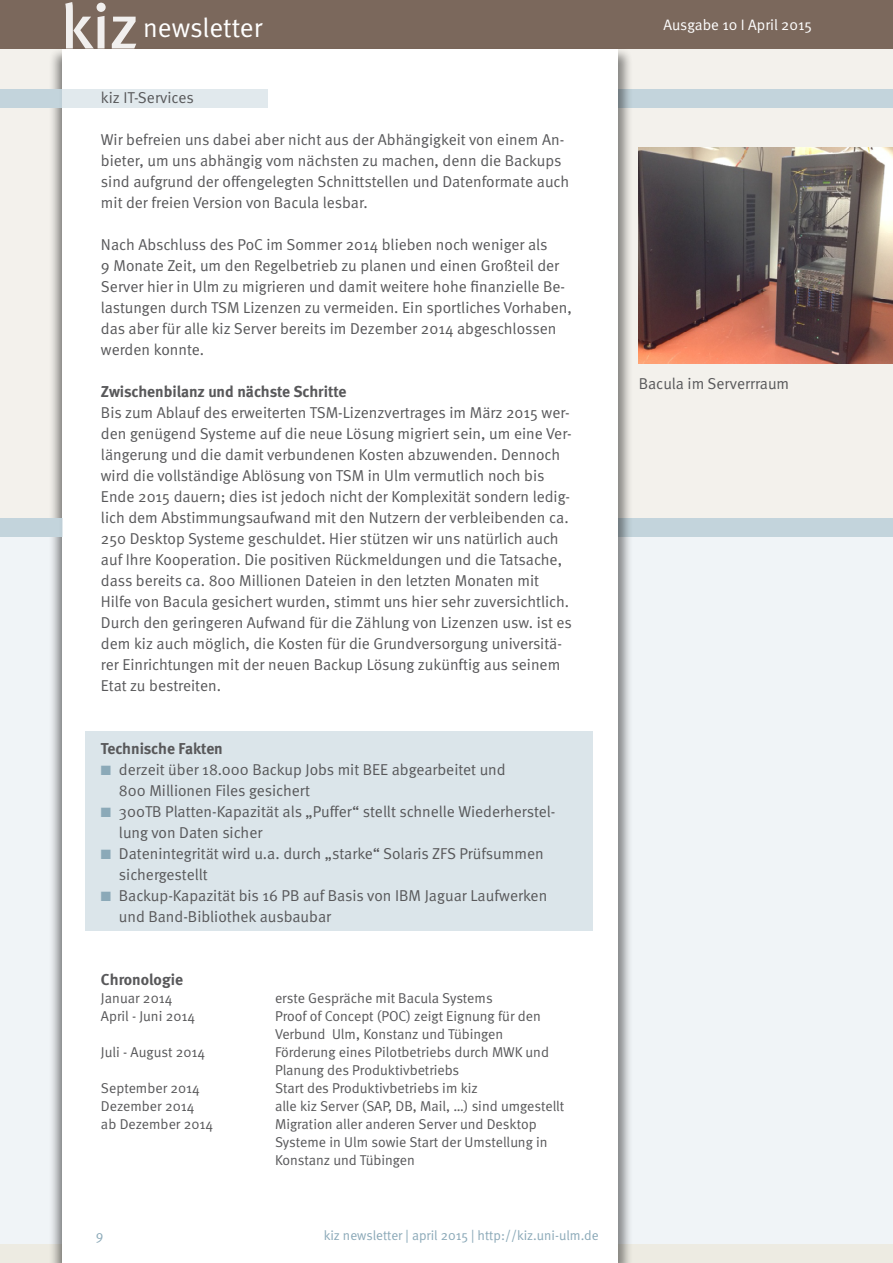
<style>
.page{position:relative;width:893px;height:1263px;background:#fff}
.page>*{position:absolute;margin:0;border:0;box-sizing:border-box;transform-origin:0 0}
.t1{font:500 63px "Meta";color:#fff}
.t2{font:27px "Meta Normal";color:#fff}
.t3{font:15.75px/21px "Meta Normal";color:#58585a}
.t4{font:700 15.75px "Meta";color:#58585a}
.t5{font:15.15px "Meta Normal";color:#fff}
.t6{font:14.25px/18px "Meta Normal";color:#58585a}
.t7{font:13.5px "Meta Normal";color:#8ba9b8}
.s1{color:#8ba9b8}
</style>
<div class="page">
<div style="left:0;top:455px;width:893px;height:808px;background:#f0f4f7"></div>
<div style="left:0;top:1244px;width:893px;height:19px;background:#edebe2"></div>
<div style="left:0;top:0;width:893px;height:50px;background:#7b685c"></div>
<div style="left:0;top:50px;width:893px;height:487px;background:#f3f1ec"></div>
<div style="left:48px;top:47px;width:102px;height:1216px;background:#000;opacity:.44"></div>
<div style="left:0;top:518px;width:893px;height:19px;background:#c3d4dc"></div>
<div style="left:0;top:89px;width:893px;height:19px;background:#c3d4dc"></div>
<div style="left:59px;top:47px;width:574px;height:1216px;background:#000;opacity:.45"></div>
<div style="left:62px;top:50px;width:556px;height:1213px;background:#fff"></div>
<div style="left:59px;top:89px;width:209px;height:18px;background:#e1e9ed"></div>
<div style="left:0;top:518px;width:63px;height:19px;background:#c3d4dc"></div>
<img style="left:639px;top:148px;width:254px;height:216px">
<div style="left:85px;top:731px;width:507px;height:200px;background:#dbe5ea"></div>
<h1 class="t1" style="left:61px;top:-10px;width:79px">kiz</h1>
<h2 class="t2" style="left:143px;top:12px;width:120px">newsletter</h2>
<p class="t5" style="left:663px;top:16px;width:150px">Ausgabe 10 I April 2015</p>
<p class="t3" style="left:101px;top:87px;width:94px">kiz IT-Services</p>
<p class="t3" style="left:101px;top:129px;width:470px">Wir befreien uns dabei aber nicht aus der Abhängigkeit von einem An&shy;bieter, um uns abhängig vom nächsten zu machen, denn die Backups sind aufgrund der offengelegten Schnittstellen und Datenformate auch mit der freien Version von Bacula lesbar.</p>
<p class="t3" style="left:101px;top:234px;width:472px">Nach Abschluss des PoC im Sommer 2014 blieben noch weniger als<br>9 Monate Zeit, um den Regelbetrieb zu planen und einen Großteil der Server hier in Ulm zu migrieren und damit weitere hohe finanzielle Be&shy;lastungen durch TSM Lizenzen zu vermeiden. Ein sportliches Vorhaben, das aber für alle kiz Server bereits im Dezember 2014 abgeschlossen werden konnte.</p>
<p class="t4" style="left:101px;top:381px;width:247px">Zwischenbilanz und nächste Schritte</p>
<p class="t3" style="left:101px;top:402px;width:472px">Bis zum Ablauf des erweiterten TSM-Lizenzvertrages im März 2015 wer&shy;den genügend Systeme auf die neue Lösung migriert sein, um eine Ver&shy;längerung und die damit verbundenen Kosten abzuwenden. Dennoch wird die vollständige Ablösung von TSM in Ulm vermutlich noch bis Ende 2015 dauern; dies ist jedoch nicht der Komplexität sondern ledig&shy;lich dem Abstimmungsaufwand mit den Nutzern der verbleibenden ca.<br>250 Desktop Systeme geschuldet. Hier stützen wir uns natürlich auch auf Ihre Kooperation. Die positiven Rückmeldungen und die Tatsache, dass bereits ca. 800 Millionen Dateien in den letzten Monaten mit Hilfe von Bacula gesichert wurden, stimmt uns hier sehr zuversichtlich.<br>Durch den geringeren Aufwand für die Zählung von Lizenzen usw. ist es dem kiz auch möglich, die Kosten für die Grundversorgung universitä&shy;rer Einrichtungen mit der neuen Backup Lösung zukünftig aus seinem Etat zu bestreiten.</p>
<p class="t4" style="left:101px;top:738px;width:123px">Technische Fakten</p>
<p class="t3" style="left:119px;top:759px;width:388px;text-indent:-18px"><span class="s1">■</span> derzeit über 18.000 Backup Jobs mit BEE abgearbeitet und<br>800 Millionen Files gesichert</p>
<p class="t3" style="left:119px;top:801px;width:438px;text-indent:-18px"><span class="s1">■</span> 300TB Platten-Kapazität als „Puffer“ stellt schnelle Wiederherstel&shy;lung von Daten sicher</p>
<p class="t3" style="left:119px;top:843px;width:426px;text-indent:-18px"><span class="s1">■</span> Datenintegrität wird u.a. durch „starke“ Solaris ZFS Prüfsummen sichergestellt</p>
<p class="t3" style="left:119px;top:885px;width:430px;text-indent:-18px"><span class="s1">■</span> Backup-Kapazität bis 16 PB auf Basis von IBM Jaguar Laufwerken und Band-Bibliothek ausbaubar</p>
<p class="t4" style="left:101px;top:969px;width:84px">Chronologie</p>
<p class="t6" style="left:101px;top:989px;width:73px">Januar 2014</p>
<p class="t6" style="left:275px;top:989px;width:219px">erste Gespräche mit Bacula Systems</p>
<p class="t6" style="left:101px;top:1007px;width:96px">April - Juni 2014</p>
<p class="t6" style="left:275px;top:1007px;width:267px">Proof of Concept (POC) zeigt Eignung für den<br>Verbund Ulm, Konstanz und Tübingen</p>
<p class="t6" style="left:101px;top:1043px;width:106px">Juli - August 2014</p>
<p class="t6" style="left:275px;top:1043px;width:275px">Förderung eines Pilotbetriebs durch MWK und<br>Planung des Produktivbetriebs</p>
<p class="t6" style="left:101px;top:1079px;width:100px">September 2014</p>
<p class="t6" style="left:275px;top:1079px;width:204px">Start des Produktivbetriebs im kiz</p>
<p class="t6" style="left:101px;top:1097px;width:95px">Dezember 2014</p>
<p class="t6" style="left:275px;top:1097px;width:291px">alle kiz Server (SAP, DB, Mail, …) sind umgestellt</p>
<p class="t6" style="left:101px;top:1115px;width:114px">ab Dezember 2014</p>
<p class="t6" style="left:275px;top:1115px;width:274px">Migration aller anderen Server und Desktop<br>Systeme in Ulm sowie Start der Umstellung in<br>Konstanz und Tübingen</p>
<p class="t7" style="left:96px;top:1228px;width:9px">9</p>
<p class="t7" style="left:324px;top:1228px;width:276px">kiz newsletter | april 2015 | http://kiz.uni-ulm.de</p>
<p class="t3" style="left:639px;top:373px;width:152px">Bacula im Serverrraum</p>
</div>
